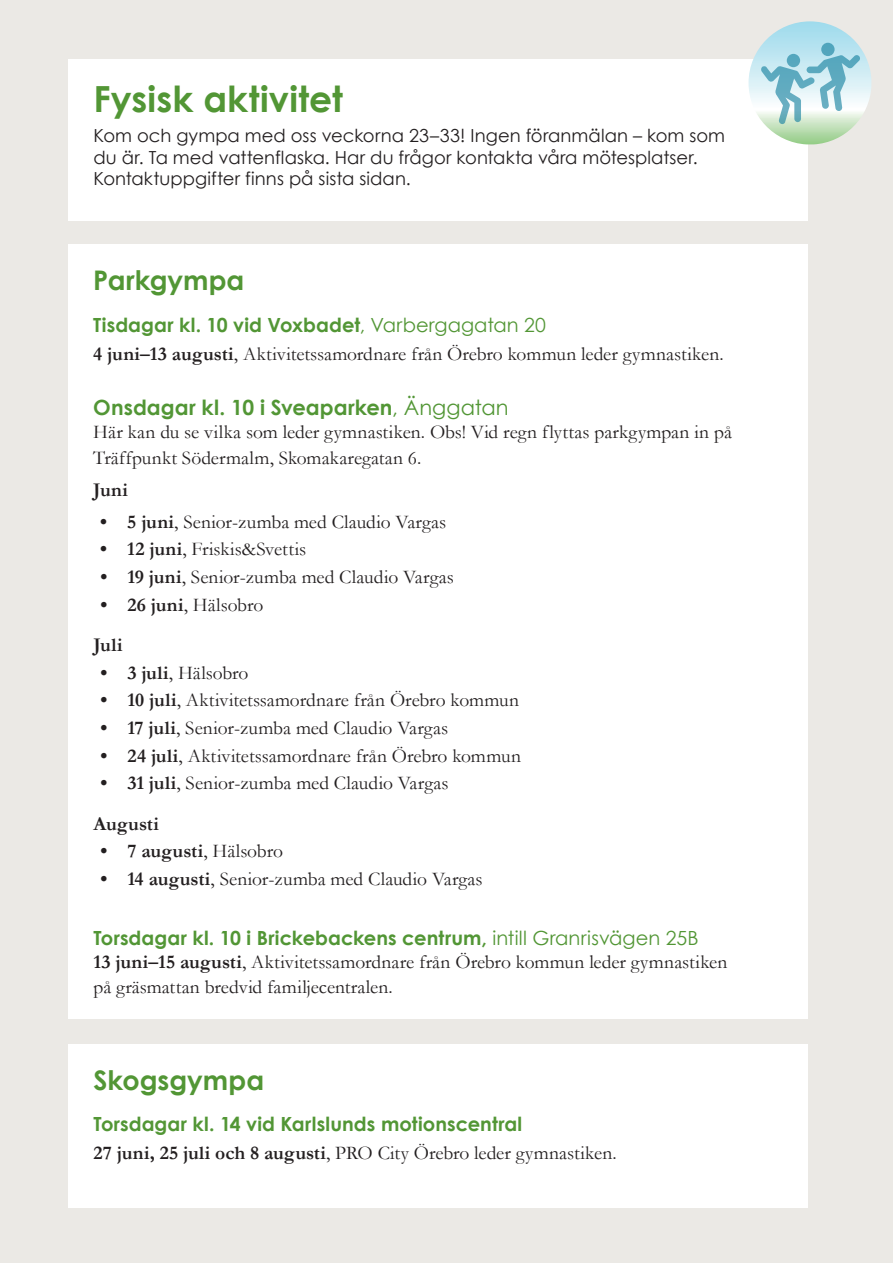
<style>
.page{position:relative;width:893px;height:1263px;background:#e6e4df}
.page>*{position:absolute;margin:0;border:0;box-sizing:border-box;transform-origin:0 0}
.t1{font:700 36px "Century Gothic";letter-spacing:.005em;color:#529635}
.t2{font:700 27px "Century Gothic";color:#529635}
.t3{font:700 21px "Century Gothic";letter-spacing:.005em;color:#529635}
.t4{font:19.5px/25.5px "Garamond";color:#231f20}
.t5{font:700 19.5px "Century Gothic";letter-spacing:.005em;color:#529635}
.t6{font:700 19.5px/40.3px "Garamond";letter-spacing:.015em;color:#231f20}
.t7{font:18px/21.6px "Century Gothic";letter-spacing:.005em;color:#231f20}
.s1{font-weight:400}
.s2{font-weight:700}
</style>
<div class="page">
<div style="left:68px;top:60px;width:740px;height:161px;background:#fff"></div>
<svg style="left:748px;top:21px;width:123px;height:123px;background:#bde3df"></svg>
<div style="left:787px;top:54px;width:13px;height:13px;background:#1983a1;border-radius:50%;opacity:.64"></div>
<div style="left:821px;top:43px;width:14px;height:13px;background:#52a5bd;border-radius:50%"></div>
<svg style="left:761px;top:55px;width:99px;height:69px;background:#b3d9df"></svg>
<div style="left:68px;top:244px;width:740px;height:775px;background:#fff"></div>
<div style="left:68px;top:1044px;width:740px;height:164px;background:#fff"></div>
<h1 class="t1" style="left:94px;top:72px;width:251px">Fysisk aktivitet</h1>
<p class="t7" style="left:94px;top:125px;width:633px">Kom och gympa med oss veckorna 23–33! Ingen föranmälan – kom som du är. Ta med vattenflaska. Har du frågor kontakta våra mötesplatser.<br>Kontaktuppgifter finns på sista sidan.</p>
<h2 class="t2" style="left:93px;top:259px;width:153px">Parkgympa</h2>
<p class="t5" style="left:93px;top:310px;width:454px">Tisdagar kl. 10 vid Voxbadet<span class="s1">, Varbergagatan 20</span></p>
<p class="t4" style="left:93px;top:340px;width:632px"><span class="s2">4 juni–13 augusti</span>, Aktivitetssamordnare från Örebro kommun leder gymnastiken.</p>
<p class="t3" style="left:93px;top:391px;width:417px">Onsdagar kl. 10 i Sveaparken<span class="s1">, Änggatan</span></p>
<p class="t4" style="left:93px;top:419px;width:640px">Här kan du se vilka som leder gymnastiken. Obs! Vid regn flyttas parkgympan in på<br>Träffpunkt Södermalm, Skomakaregatan 6.</p>
<p class="t6" style="left:93px;top:469px;width:36px">Juni</p>
<p class="t4" style="left:100px;top:508px;width:347px"><span class="s2">• 5 juni</span>, Senior-zumba med Claudio Vargas</p>
<p class="t4" style="left:100px;top:536px;width:207px"><span class="s2">• 12 juni</span>, Friskis&amp;Svettis</p>
<p class="t4" style="left:100px;top:564px;width:355px"><span class="s2">• 19 juni</span>, Senior-zumba med Claudio Vargas</p>
<p class="t6" style="left:93px;top:584px;width:172px;text-indent:7px">• 26 juni<span class="s1">, Hälsobro<br></span>Juli</p>
<p class="t4" style="left:100px;top:659px;width:150px"><span class="s2">• 3 juli</span>, Hälsobro</p>
<p class="t4" style="left:100px;top:687px;width:420px"><span class="s2">• 10 juli</span>, Aktivitetssamordnare från Örebro kommun</p>
<p class="t4" style="left:100px;top:715px;width:349px"><span class="s2">• 17 juli</span>, Senior-zumba med Claudio Vargas</p>
<p class="t4" style="left:100px;top:742px;width:422px"><span class="s2">• 24 juli</span>, Aktivitetssamordnare från Örebro kommun</p>
<p class="t4" style="left:93px;top:762px;width:357px;line-height:40.3px;text-indent:7px"><span class="s2">• 31 juli</span>, Senior-zumba med Claudio Vargas<br><span class="s2">Augusti</span></p>
<p class="t6" style="left:100px;top:831px;width:184px">• 7 augusti<span class="s1">, Hälsobro</span></p>
<p class="t4" style="left:100px;top:866px;width:384px"><span class="s2">• 14 augusti</span>, Senior-zumba med Claudio Vargas</p>
<p class="t5" style="left:93px;top:923px;width:607px">Torsdagar kl. 10 i Brickebackens centrum, <span class="s1">intill Granrisvägen 25B</span></p>
<p class="t4" style="left:93px;top:949px;width:635px;line-height:24.9px"><span class="s2">13 juni–15 augusti</span>, Aktivitetssamordnare från Örebro kommun leder gymnastiken på gräsmattan bredvid familjecentralen.</p>
<h2 class="t2" style="left:94px;top:1060px;width:172px">Skogsgympa</h2>
<p class="t5" style="left:94px;top:1109px;width:430px">Torsdagar kl. 14 vid Karlslunds motionscentral</p>
<p class="t4" style="left:94px;top:1139px;width:525px"><span class="s2">27 juni, 25 juli och 8 augusti</span>, PRO City Örebro leder gymnastiken.</p>
</div>
